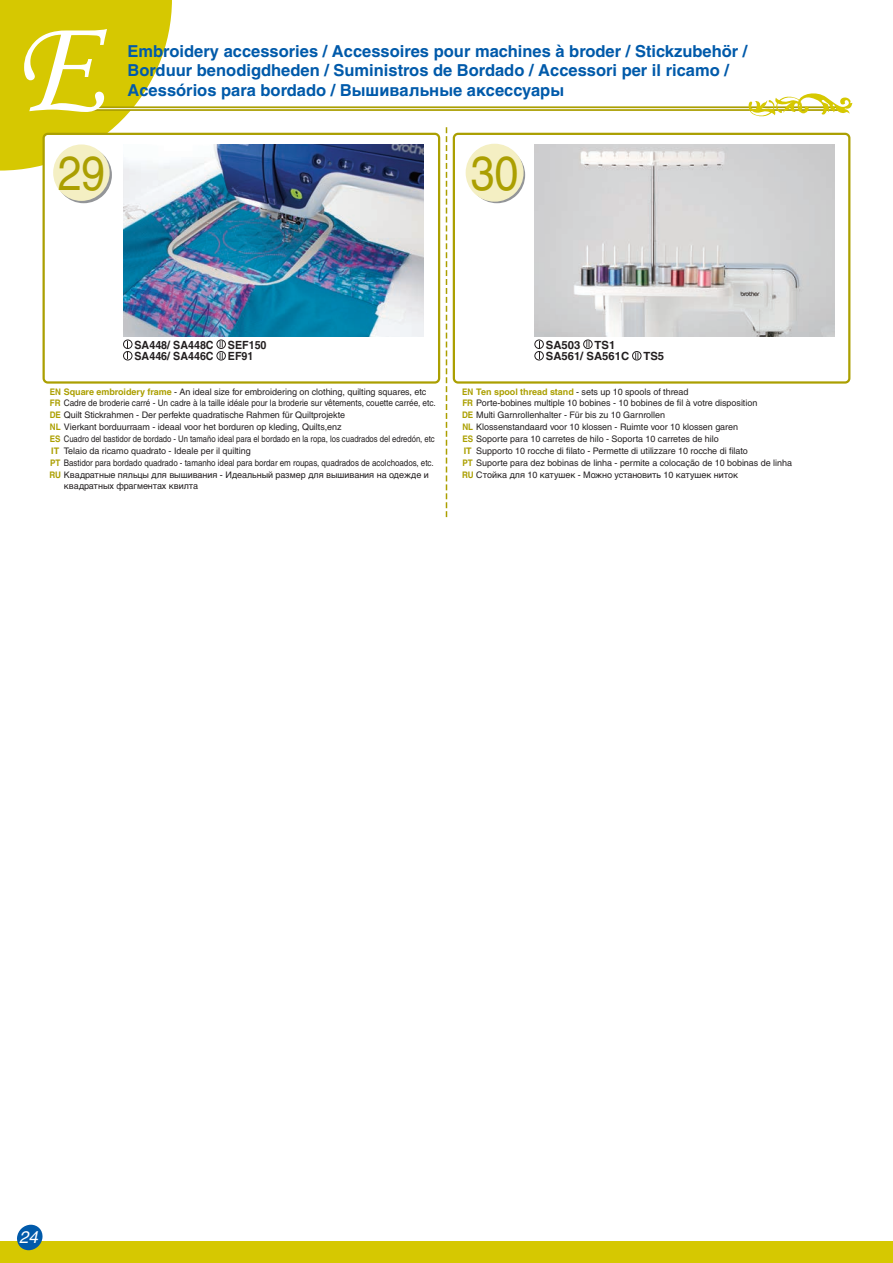
<style>
.page{position:relative;width:893px;height:1263px;background:#fff}
.page>*{position:absolute;margin:0;border:0;box-sizing:border-box;transform-origin:0 0}
.Circle_Number_E{font:48px "Helvetica LT Pro";color:#ab9f01;scale:.9 1}
.t1{font:italic 16.8px "Helvetica LT Pro";color:#fff}
.t2{font:700 16.5px/19.5px "Helvetica LT Pro";color:#015aaa}
.Model{font:700 11.25px "Helvetica LT Pro";color:#231f20;scale:.95 1}
.Model-2{font:700 11.25px "Helvetica LT Pro";color:#231f20}
.ACC_Lag{font:9px "Helvetica LT Pro";letter-spacing:-.005em;color:#231f20}
.Bro_Body_use{font:9px "Helvetica LT Pro";letter-spacing:-.005em;color:#231f20}
.ACC_Lag-2{font:9px "Helvetica LT Pro";letter-spacing:-.005em;color:#231f20;scale:.92 1}
.ACC_Lag-3{font:9px "Helvetica LT Pro";letter-spacing:-.005em;color:#231f20;scale:.86 1}
.ACC_Lag-4{font:9px "Helvetica LT Pro";letter-spacing:-.005em;color:#231f20;scale:.89 1}
.ACC_Lag-5{font:700 9px "Helvetica LT Pro";color:#ab9f01}
.s1{font-weight:700;color:#ab9f01}
</style>
<div class="page">
<div style="left:0;top:1242px;width:893px;height:21px;background:#d6c801"></div>
<svg style="left:172px;top:106px;width:576px;height:5px;background:#b8ae2b"></svg>
<hr style="left:93px;top:108px;width:746px;height:1px;background:#fff">
<svg style="left:748px;top:93px;width:104px;height:24px"></svg>
<div style="left:453px;top:133px;width:397px;height:251px;border:2px solid #ab9f01;border-radius:4px"></div>
<svg style="left:465px;top:143px;width:60px;height:60px"></svg>
<img style="left:535px;top:145px;width:300px;height:191px">
<div style="left:43px;top:133px;width:397px;height:251px;border:2px solid #ab9f01;border-radius:4px"></div>
<svg style="left:0;top:0;width:172px;height:203px"></svg>
<img style="left:123px;top:145px;width:300px;height:191px">
<svg style="left:446px;top:127px;width:1px;height:390px"></svg>
<svg style="left:17px;top:1225px;width:26px;height:25px"></svg>
<div style="left:535px;top:340px;width:9px;height:9px;border:1px solid #231f20;border-radius:50%"></div>
<div style="left:583px;top:340px;width:9px;height:9px;border:1px solid #231f20;border-radius:50%"></div>
<svg style="left:586px;top:341px;width:4px;height:6px"></svg>
<div style="left:535px;top:351px;width:9px;height:9px;border:1px solid #231f20;border-radius:50%"></div>
<svg style="left:539px;top:341px;width:1px;height:18px"></svg>
<div style="left:632px;top:351px;width:9px;height:9px;border:1px solid #231f20;border-radius:50%"></div>
<svg style="left:635px;top:352px;width:3px;height:7px"></svg>
<div style="left:123px;top:340px;width:9px;height:9px;border:1px solid #231f20;border-radius:50%"></div>
<div style="left:217px;top:340px;width:9px;height:9px;border:1px solid #231f20;border-radius:50%"></div>
<div style="left:123px;top:351px;width:9px;height:9px;border:1px solid #231f20;border-radius:50%"></div>
<svg style="left:127px;top:341px;width:1px;height:18px"></svg>
<div style="left:217px;top:351px;width:9px;height:9px;border:1px solid #231f20;border-radius:50%"></div>
<svg style="left:220px;top:341px;width:3px;height:18px"></svg>
<p class="Circle_Number_E" style="left:58px;top:145px;width:54px">29</p>
<h3 class="t2" style="left:128px;top:41px;width:621px">Embroidery accessories / Accessoires pour machines à broder / Stickzubehör /<br>Borduur benodigdheden / Suministros de Bordado / Accessori per il ricamo /<br>Acessórios para bordado / Вышивальные аксессуары</h3>
<p class="Circle_Number_E" style="left:471px;top:145px;width:55px">30</p>
<p class="Model" style="left:134px;top:338px;width:85px">SA448/ SA448C</p>
<p class="Model" style="left:228px;top:338px;width:42px">SEF150</p>
<p class="Model" style="left:134px;top:349px;width:85px">SA446/ SA446C</p>
<p class="Model" style="left:228px;top:349px;width:28px">EF91</p>
<p class="ACC_Lag" style="left:50px;top:386px;width:378px"><span class="s1">EN Square embroidery frame</span> - An ideal size for embroidering on clothing, quilting squares, etc</p>
<p class="ACC_Lag-2" style="left:50px;top:398px;width:421px"><span class="s1">FR</span> Cadre de broderie carré - Un cadre à la taille idéale pour la broderie sur vêtements, couette carrée, etc.</p>
<p class="ACC_Lag" style="left:50px;top:410px;width:297px"><span class="s1">DE</span> Quilt Stickrahmen - Der perfekte quadratische Rahmen für Quiltprojekte</p>
<p class="ACC_Lag" style="left:50px;top:422px;width:293px"><span class="s1">NL</span> Vierkant borduurraam - ideaal voor het borduren op kleding, Quilts,enz</p>
<p class="ACC_Lag-3" style="left:50px;top:434px;width:449px"><span class="s1">ES</span> Cuadro del bastidor de bordado - Un tamaño ideal para el bordado en la ropa, los cuadrados del edredón, etc</p>
<p class="ACC_Lag-5" style="left:51px;top:446px;width:9px">IT</p>
<p class="Bro_Body_use" style="left:64px;top:446px;width:188px">Telaio da ricamo quadrato - Ideale per il quilting</p>
<p class="ACC_Lag-4" style="left:50px;top:458px;width:432px"><span class="s1">PT</span> Bastidor para bordado quadrado - tamanho ideal para bordar em roupas, quadrados de acolchoados, etc.</p>
<p class="ACC_Lag" style="left:50px;top:470px;width:381px"><span class="s1">RU</span> Квадратные пяльцы для вышивания - Идеальный размер для вышивания на одежде и</p>
<p class="Bro_Body_use" style="left:64px;top:480px;width:136px">квадратных фрагментах квилта</p>
<p class="Model-2" style="left:546px;top:338px;width:36px">SA503</p>
<p class="Model-2" style="left:595px;top:338px;width:22px">TS1</p>
<p class="Model-2" style="left:546px;top:349px;width:85px">SA561/ SA561C</p>
<p class="Model-2" style="left:643px;top:349px;width:22px">TS5</p>
<p class="ACC_Lag" style="left:462px;top:386px;width:228px"><span class="s1">EN Ten spool thread stand</span> - sets up 10 spools of thread</p>
<p class="ACC_Lag" style="left:462px;top:398px;width:296px"><span class="s1">FR</span> Porte-bobines multiple 10 bobines - 10 bobines de fil à votre disposition</p>
<p class="ACC_Lag" style="left:462px;top:410px;width:204px"><span class="s1">DE</span> Multi Garnrollenhalter - Für bis zu 10 Garnrollen</p>
<p class="ACC_Lag" style="left:462px;top:422px;width:277px"><span class="s1">NL</span> Klossenstandaard voor 10 klossen - Ruimte voor 10 klossen garen</p>
<p class="ACC_Lag" style="left:462px;top:434px;width:258px"><span class="s1">ES</span> Soporte para 10 carretes de hilo - Soporta 10 carretes de hilo</p>
<p class="ACC_Lag-5" style="left:464px;top:446px;width:9px">IT</p>
<p class="Bro_Body_use" style="left:476px;top:446px;width:273px">Supporto 10 rocche di filato - Permette di utilizzare 10 rocche di filato</p>
<p class="ACC_Lag" style="left:463px;top:458px;width:331px"><span class="s1">PT</span> Suporte para dez bobinas de linha - permite a colocação de 10 bobinas de linha</p>
<p class="ACC_Lag" style="left:462px;top:470px;width:278px"><span class="s1">RU</span> Стойка для 10 катушек - Можно установить 10 катушек ниток</p>
<h2 class="t1" style="left:19px;top:1228px;width:20px">24</h2>
</div>
